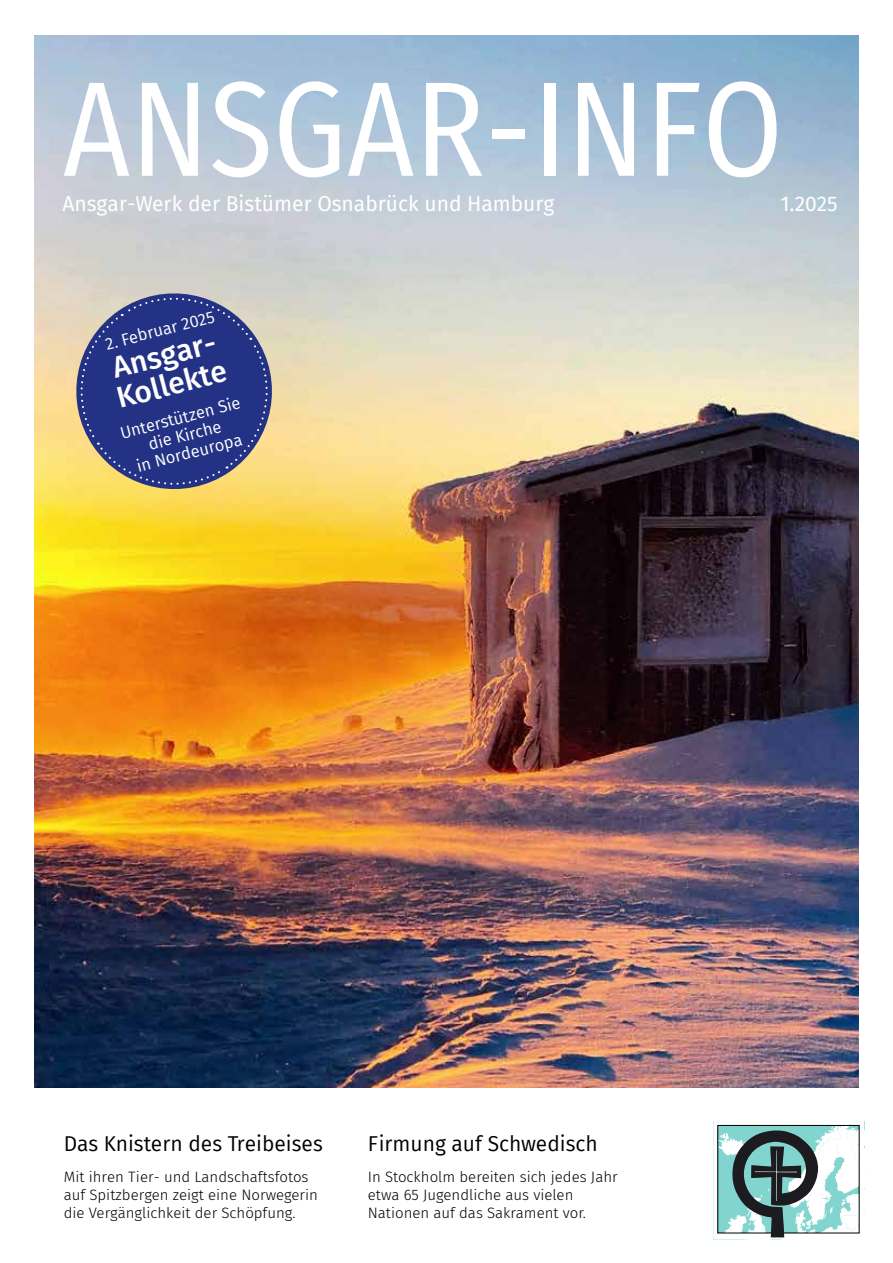
<style>
.page{position:relative;width:893px;height:1263px;background:#fff}
.page>*{position:absolute;margin:0;border:0;box-sizing:border-box;transform-origin:0 0}
.t1{font:135px "Fira Sans Condensed";color:#fff}
.t2{font:500 30px/30px "Fira Sans";color:#fff}
.t3{font:21px "Fira Sans";color:#fff}
.t4{font:21px "Fira Sans";color:#000}
.t5{font:16.5px/18px "Fira Sans";color:#fff;text-align:center}
.t6{font:300 15px/18px "Fira Sans";color:#000}
</style>
<div class="page">
<img style="left:34px;top:35px;width:825px;height:1052px">
<svg style="left:63px;top:280px;width:222px;height:222px;background:#ebd899"></svg>
<svg style="left:70px;top:288px;width:208px;height:207px;background:#62668c"></svg>
<svg style="left:713px;top:1121px;width:151px;height:118px"></svg>
<h1 class="t1" style="left:63px;top:5px;width:722px">ANSGAR-INFO</h1>
<h3 class="t3" style="left:63px;top:188px;width:494px">Ansgar-Werk der Bistümer Osnabrück und Hamburg</h3>
<h3 class="t3" style="left:780px;top:188px;width:59px">1.2025</h3>
<p class="t5" style="left:103px;top:335px;width:114px;rotate:-15deg">2. Februar 2025</p>
<h2 class="t2" style="left:106px;top:353px;width:114px;rotate:-14deg">Ansgar-<br>Kollekte</h2>
<p class="t5" style="left:118px;top:425px;width:125px;rotate:-15deg">Unterstützen Sie die Kirche<br>in Nordeuropa</p>
<h3 class="t4" style="left:64px;top:1128px;width:261px">Das Knistern des Treibeises</h3>
<p class="t6" style="left:64px;top:1167px;width:256px">Mit ihren Tier- und Landschaftsfotos auf Spitzbergen zeigt eine Norwegerin die Vergänglichkeit der Schöpfung.</p>
<h3 class="t4" style="left:368px;top:1128px;width:231px">Firmung auf Schwedisch</h3>
<p class="t6" style="left:368px;top:1167px;width:251px">In Stockholm bereiten sich jedes Jahr etwa 65 Jugendliche aus vielen<br>Nationen auf das Sakrament vor.</p>
</div>
